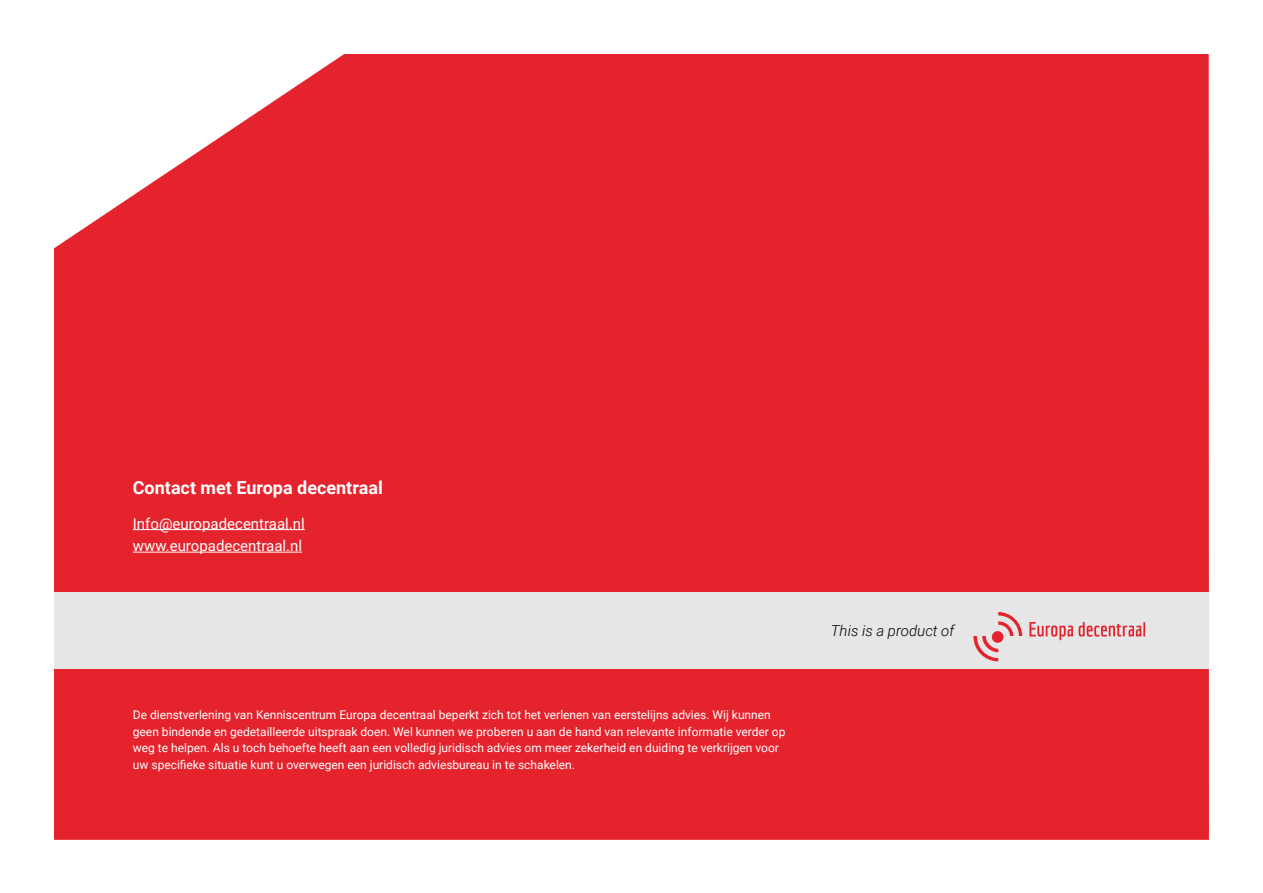
<style>
.page{position:relative;width:1263px;height:893px;background:#fff}
.page>*{position:absolute;margin:0;border:0;box-sizing:border-box;transform-origin:0 0}
.t1{font:700 18px "Roboto";color:#fff}
.t2{font:15px/22.5px "Roboto";color:#fff}
.t3{font:italic 300 15px "Roboto";color:#000}
.t4{font:12px/16.5px "Roboto";color:#fff}
</style>
<div class="page">
<div style="left:54px;top:54px;width:1155px;height:786px;background:#e5232d"></div>
<div style="left:54px;top:592px;width:1155px;height:77px;background:#e6e6e7"></div>
<svg style="left:973px;top:612px;width:49px;height:49px"></svg>
<svg style="left:1029px;top:622px;width:116px;height:18px"></svg>
<hr style="left:133px;top:529px;width:172px;height:1px;background:#fff">
<hr style="left:133px;top:552px;width:169px;height:1px;background:#fff">
<h1 class="t1" style="left:133px;top:480px;width:251px">Contact met Europa decentraal</h1>
<p class="t2" style="left:133px;top:513px;width:173px">Info@europadecentraal.nl www.europadecentraal.nl</p>
<p class="t4" style="left:133px;top:706px;width:654px">De dienstverlening van Kenniscentrum Europa decentraal beperkt zich tot het verlenen van eerstelijns advies. Wij kunnen geen bindende en gedetailleerde uitspraak doen. Wel kunnen we proberen u aan de hand van relevante informatie verder op weg te helpen. Als u toch behoefte heeft aan een volledig juridisch advies om meer zekerheid en duiding te verkrijgen voor uw specifieke situatie kunt u overwegen een juridisch adviesbureau in te schakelen.</p>
<p class="t3" style="left:831px;top:624px;width:125px">This is a product of</p>
</div>
